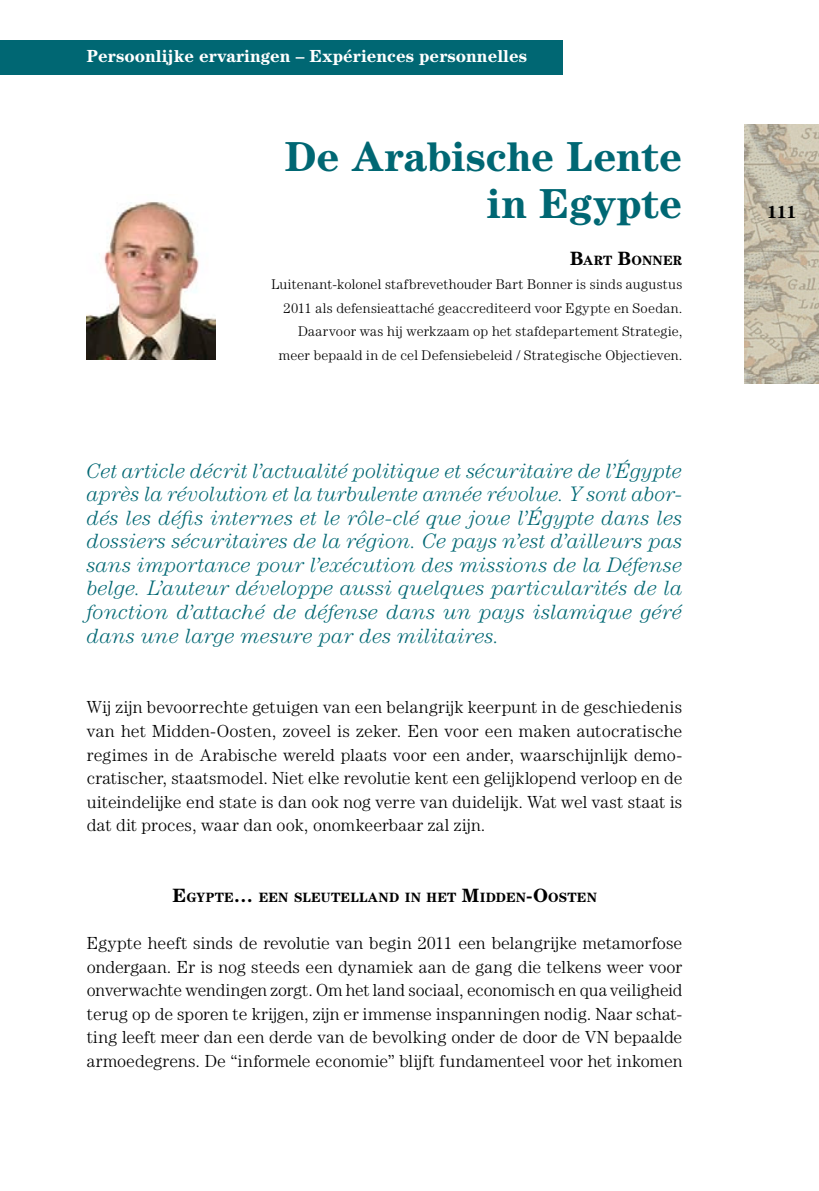
<style>
.page{position:relative;width:819px;height:1191px;background:#fff}
.page>*{position:absolute;margin:0;border:0;box-sizing:border-box;transform-origin:0 0}
.t1{font:700 42px/47.1px "Century Std";color:#006773;text-align:right}
.t2{font:italic 300 21px/23.6px "Century Std";letter-spacing:.005em;color:#006773;text-align:justify}
.t3{font:300 17.5px/23.6px "Century Std";color:#000;text-align:justify}
.t4{font:700 17.5px "Century Std";color:#fff}
.t5{font:700 17.5px "Century Std";color:#000}
.t6{font:300 14px/23.6px "Century Std";letter-spacing:.015em;color:#000;text-align:right}
.t7{font:700 13.47px "Century Std";letter-spacing:.015em;color:#000}
.s1{font-size:19.25px}
</style>
<div class="page">
<img style="left:744px;top:124px;width:75px;height:259px">
<div style="left:0;top:40px;width:562px;height:34px;background:#006773"></div>
<img style="left:87px;top:202px;width:128px;height:158px">
<p class="t4" style="left:87px;top:45px;width:442px">Persoonlijke ervaringen – Expériences personnelles</p>
<h1 class="t1" style="left:285px;top:133px;width:399px">De Arabische Lente in Egypte</h1>
<p class="t7" style="left:570px;top:253px;width:114px"><span class="s1">B</span>ART <span class="s1">B</span>ONNER</p>
<p class="t6" style="left:271px;top:272px;width:412px">Luitenant-kolonel stafbrevethouder Bart Bonner is sinds augustus 2011 als defensieattaché geaccrediteerd voor Egypte en Soedan.<br>Daarvoor was hij werkzaam op het stafdepartement Strategie, meer bepaald in de cel Defensiebeleid / Strategische Objectieven.</p>
<p class="t2" style="left:87px;top:458px;width:597px">Cet article décrit l’actualité politique et sécuritaire de l’Égypte après la révolution et la turbulente année révolue. Y sont abor&shy;dés les défis internes et le rôle-clé que joue l’Égypte dans les dossiers sécuritaires de la région. Ce pays n’est d’ailleurs pas sans importance pour l’exécution des missions de la Défense belge. L’auteur développe aussi quelques particularités de la fonction d’attaché de défense dans un pays islamique géré dans une large mesure par des militaires.</p>
<p class="t3" style="left:87px;top:695px;width:597px">Wij zijn bevoorrechte getuigen van een belangrijk keerpunt in de geschiedenis van het Midden-Oosten, zoveel is zeker. Een voor een maken autocratische regimes in de Arabische wereld plaats voor een ander, waarschijnlijk demo&shy;cratischer, staatsmodel. Niet elke revolutie kent een gelijklopend verloop en de uiteindelijke end state is dan ook nog verre van duidelijk. Wat wel vast staat is dat dit proces, waar dan ook, onomkeerbaar zal zijn.</p>
<p class="t7" style="left:172px;top:889px;width:426px"><span class="s1">E</span>GYPTE<span class="s1">…</span> EEN SLEUTELLAND IN HET <span class="s1">M</span>IDDEN<span class="s1">-O</span>OSTEN</p>
<p class="t3" style="left:87px;top:931px;width:597px">Egypte heeft sinds de revolutie van begin 2011 een belangrijke metamorfose ondergaan. Er is nog steeds een dynamiek aan de gang die telkens weer voor onverwachte wendingen zorgt. Om het land sociaal, economisch en qua veiligheid terug op de sporen te krijgen, zijn er immense inspanningen nodig. Naar schat&shy;ting leeft meer dan een derde van de bevolking onder de door de VN bepaalde armoedegrens. De “informele economie” blijft fundamenteel voor het inkomen</p>
<p class="t5" style="left:767px;top:202px;width:31px">111</p>
</div>
